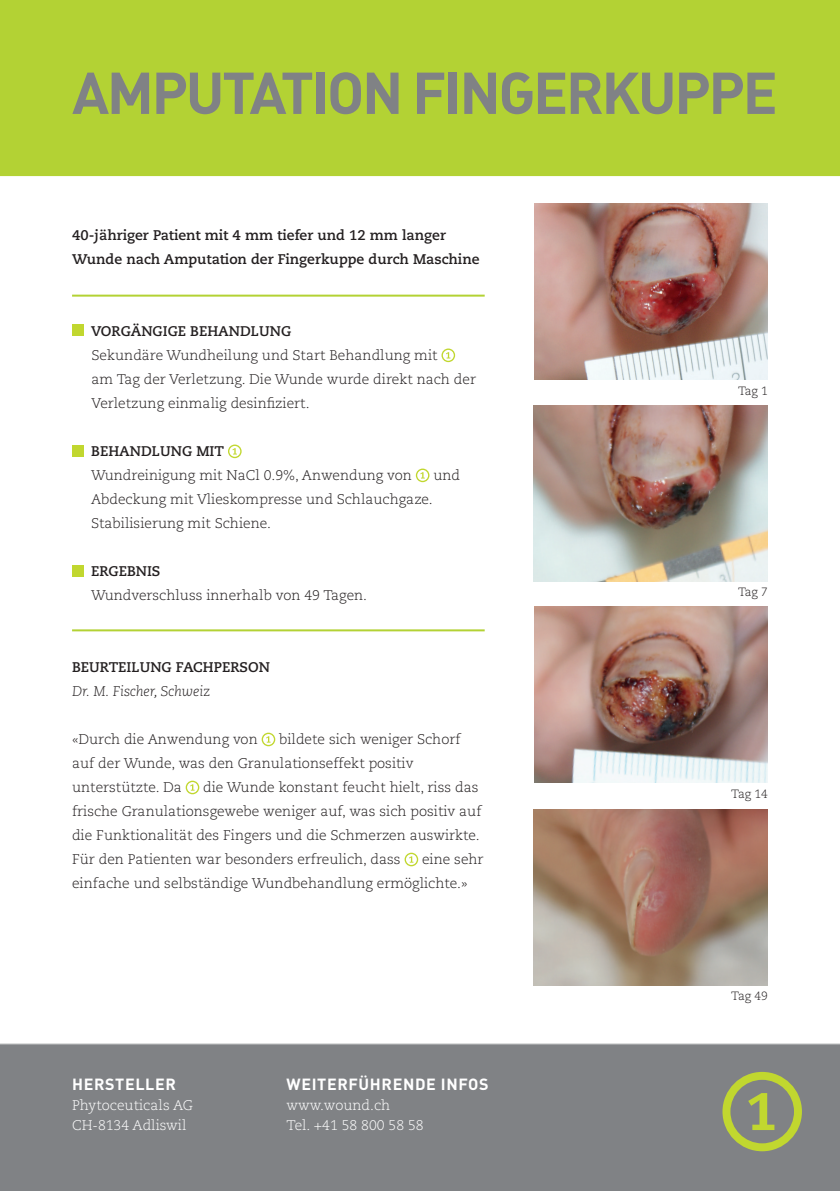
<style>
.page{position:relative;width:840px;height:1191px;background:#fff}
.page>*{position:absolute;margin:0;border:0;box-sizing:border-box;transform-origin:0 0}
.t1{font:58px "DIN Bold Alternate";letter-spacing:-.04em;color:#808285}
.t2{font:16px "DIN Bold Alternate";letter-spacing:.04em;color:#fff}
.t3{font:300 14px/24px "Caecilia";color:#231f20}
.t4{font:700 14px/24px "Caecilia";color:#231f20}
.t5{font:300 14px/20px "Caecilia";color:#fff}
.t6{font:italic 300 14px "Caecilia";color:#231f20}
.t7{font:300 12px "Caecilia";letter-spacing:-.01em;color:#231f20}
</style>
<div class="page">
<div style="left:0;top:1043px;width:839px;height:148px;background:#808285"></div>
<div style="left:0;top:0;width:839px;height:176px;background:#b3d234"></div>
<svg style="left:722px;top:1071px;width:79px;height:80px;background:#969f67"></svg>
<img style="left:534px;top:204px;width:233px;height:176px">
<img style="left:534px;top:607px;width:233px;height:175px">
<img style="left:533px;top:405px;width:234px;height:176px">
<img style="left:533px;top:810px;width:234px;height:175px">
<div style="left:72px;top:325px;width:11px;height:11px;background:#c1d72f"></div>
<svg style="left:441px;top:348px;width:14px;height:14px"></svg>
<div style="left:72px;top:445px;width:11px;height:11px;background:#c1d72f"></div>
<svg style="left:228px;top:444px;width:13px;height:14px"></svg>
<svg style="left:415px;top:468px;width:14px;height:14px"></svg>
<div style="left:72px;top:565px;width:11px;height:11px;background:#c1d72f"></div>
<svg style="left:261px;top:732px;width:14px;height:14px"></svg>
<svg style="left:185px;top:780px;width:14px;height:14px"></svg>
<svg style="left:404px;top:852px;width:14px;height:14px"></svg>
<hr style="left:72px;top:629px;width:412px;height:2px;background:#b3d234">
<hr style="left:72px;top:295px;width:412px;height:2px;background:#b3d234">
<h1 class="t1" style="left:72px;top:55px;width:706px">AMPUTATION FINGERKUPPE</h1>
<p class="t4" style="left:72px;top:223px;width:408px">40-jähriger Patient mit 4 mm tiefer und 12 mm langer<br>Wunde nach Amputation der Fingerkuppe durch Maschine</p>
<p class="t4" style="left:91px;top:319px;width:201px">VORGÄNGIGE BEHANDLUNG</p>
<p class="t3" style="left:91px;top:344px;width:386px">Sekundäre Wundheilung und Start Behandlung mit<br>am Tag der Verletzung. Die Wunde wurde direkt nach der<br>Verletzung einmalig desinfiziert.</p>
<p class="t4" style="left:91px;top:439px;width:134px">BEHANDLUNG MIT</p>
<p class="t3" style="left:91px;top:464px;width:322px">Wundreinigung mit NaCl 0.9%, Anwendung von</p>
<p class="t3" style="left:433px;top:464px;width:28px">und</p>
<p class="t3" style="left:91px;top:488px;width:343px">Abdeckung mit Vlieskompresse und Schlauchgaze.<br>Stabilisierung mit Schiene.</p>
<p class="t4" style="left:91px;top:559px;width:71px">ERGEBNIS</p>
<p class="t3" style="left:91px;top:584px;width:277px">Wundverschluss innerhalb von 49 Tagen.</p>
<p class="t4" style="left:72px;top:655px;width:199px">BEURTEILUNG FACHPERSON</p>
<p class="t6" style="left:72px;top:683px;width:139px">Dr. M. Fischer, Schweiz</p>
<p class="t3" style="left:72px;top:728px;width:187px">«Durch die Anwendung von</p>
<p class="t3" style="left:72px;top:728px;width:390px;text-indent:207px">bildete sich weniger Schorf auf der Wunde, was den Granulationseffekt positiv unterstützte. Da</p>
<p class="t3" style="left:72px;top:776px;width:411px;text-indent:131px">die Wunde konstant feucht hielt, riss das frische Granulationsgewebe weniger auf, was sich positiv auf die Funktionalität des Fingers und die Schmerzen auswirkte.<br>Für den Patienten war besonders erfreulich, dass</p>
<p class="t3" style="left:72px;top:848px;width:413px;text-indent:350px">eine sehr einfache und selbständige Wundbehandlung ermöglichte.»</p>
<p class="t2" style="left:72px;top:1073px;width:105px">HERSTELLER</p>
<p class="t5" style="left:72px;top:1095px;width:122px">Phytoceuticals AG<br>CH-8134 Adliswil</p>
<p class="t2" style="left:286px;top:1073px;width:203px">WEITERFÜHRENDE INFOS</p>
<p class="t5" style="left:286px;top:1095px;width:138px">www.wound.ch<br>Tel. +41 58 800 58 58</p>
<p class="t7" style="left:737px;top:384px;width:31px">Tag 1</p>
<p class="t7" style="left:737px;top:585px;width:31px">Tag 7</p>
<p class="t7" style="left:731px;top:787px;width:38px">Tag 14</p>
<p class="t7" style="left:731px;top:988px;width:38px">Tag 49</p>
</div>
